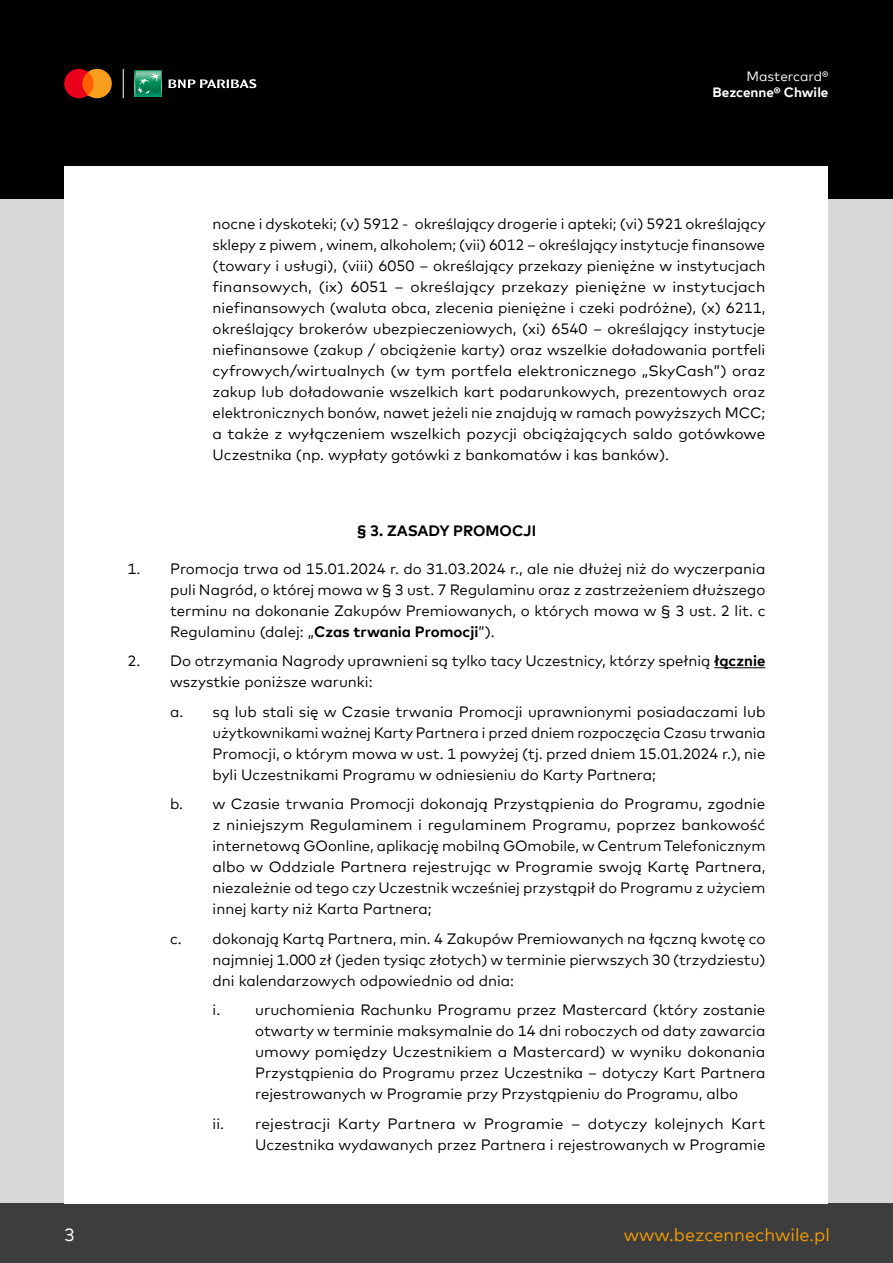
<style>
.page{position:relative;width:893px;height:1263px;background:#fff}
.page>*{position:absolute;margin:0;border:0;box-sizing:border-box;transform-origin:0 0}
.t1{font:18px "Mark Offc For MC";color:#f59e00}
.t2{font:18px "Mark Offc For MC";color:#fff}
.t3{font:15px/21px "Mark Offc For MC";color:#000;text-align:justify}
.t4{font:700 15px "Mark Offc For MC";color:#000}
.t5{font:700 13.5px "Mark Offc For MC";color:#fff}
.t6{font:13.5px "Mark Offc For MC";color:#fff}
.s1{font-weight:700}
</style>
<div class="page">
<div style="left:0;top:132px;width:893px;height:1095px;background:#d9d6d6"></div>
<div style="left:0;top:1203px;width:893px;height:60px;background:#3d3d3d"></div>
<div style="left:0;top:0;width:893px;height:198px;background:#000"></div>
<div style="left:65px;top:167px;width:763px;height:1036px;background:#fff"></div>
<svg style="left:64px;top:69px;width:48px;height:29px"></svg>
<svg style="left:123px;top:69px;width:1px;height:29px"></svg>
<svg style="left:135px;top:70px;width:27px;height:27px"></svg>
<svg style="left:135px;top:71px;width:26px;height:25px"></svg>
<svg style="left:168px;top:79px;width:88px;height:9px"></svg>
<hr style="left:714px;top:667px;width:51px;height:1px;background:#000">
<p class="t2" style="left:64px;top:1221px;width:12px">3</p>
<p class="t6" style="left:746px;top:66px;width:83px">Mastercard®</p>
<p class="t5" style="left:713px;top:82px;width:117px">Bezcenne® Chwile</p>
<p class="t3" style="left:213px;top:212px;width:554px">nocne i dyskoteki; (v) 5912 - określający drogerie i apteki; (vi) 5921 określający sklepy z piwem , winem, alkoholem; (vii) 6012 – określający instytucje finansowe (towary i usługi), (viii) 6050 – określający przekazy pieniężne w instytucjach finansowych, (ix) 6051 – określający przekazy pieniężne w instytucjach niefinansowych (waluta obca, zlecenia pieniężne i czeki podróżne), (x) 6211, określający brokerów ubezpieczeniowych, (xi) 6540 – określający instytucje niefinansowe (zakup / obciążenie karty) oraz wszelkie doładowania portfeli cyfrowych/wirtualnych (w tym portfela elektronicznego „SkyCash”) oraz zakup lub doładowanie wszelkich kart podarunkowych, prezentowych oraz elektronicznych bonów, nawet jeżeli nie znajdują w ramach powyższych MCC; a także z wyłączeniem wszelkich pozycji obciążających saldo gotówkowe Uczestnika (np. wypłaty gotówki z bankomatów i kas banków).</p>
<p class="t4" style="left:357px;top:519px;width:181px">§ 3. ZASADY PROMOCJI</p>
<p class="t3" style="left:170px;top:557px;width:597px;text-indent:-43px">1. Promocja trwa od 15.01.2024 r. do 31.03.2024 r., ale nie dłużej niż do wyczerpania puli Nagród, o której mowa w § 3 ust. 7 Regulaminu oraz z zastrzeżeniem dłuższego terminu na dokonanie Zakupów Premiowanych, o których mowa w § 3 ust. 2 lit. c Regulaminu (dalej: „<span class="s1">Czas trwania Promocji</span>”).</p>
<p class="t3" style="left:170px;top:649px;width:597px;text-indent:-43px">2. Do otrzymania Nagrody uprawnieni są tylko tacy Uczestnicy, którzy spełnią <span class="s1">łącznie </span>wszystkie poniższe warunki:</p>
<p class="t3" style="left:213px;top:700px;width:554px;text-indent:-43px">a. są lub stali się w Czasie trwania Promocji uprawnionymi posiadaczami lub użytkownikami ważnej Karty Partnera i przed dniem rozpoczęcia Czasu trwania Promocji, o którym mowa w ust. 1 powyżej (tj. przed dniem 15.01.2024 r.), nie byli Uczestnikami Programu w odniesieniu do Karty Partnera;</p>
<p class="t3" style="left:213px;top:792px;width:554px;text-indent:-43px">b. w Czasie trwania Promocji dokonają Przystąpienia do Programu, zgodnie z niniejszym Regulaminem i regulaminem Programu, poprzez bankowość internetową GOonline, aplikację mobilną GOmobile, w Centrum Telefonicznym albo w Oddziale Partnera rejestrując w Programie swoją Kartę Partnera, niezależnie od tego czy Uczestnik wcześniej przystąpił do Programu z użyciem innej karty niż Karta Partnera;</p>
<p class="t3" style="left:213px;top:927px;width:554px;text-indent:-43px">c. dokonają Kartą Partnera, min. 4 Zakupów Premiowanych na łączną kwotę co najmniej 1.000 zł (jeden tysiąc złotych) w terminie pierwszych 30 (trzydziestu) dni kalendarzowych odpowiednio od dnia:</p>
<p class="t3" style="left:255px;top:998px;width:512px;text-indent:-43px">i. uruchomienia Rachunku Programu przez Mastercard (który zostanie otwarty w terminie maksymalnie do 14 dni roboczych od daty zawarcia umowy pomiędzy Uczestnikiem a Mastercard) w wyniku dokonania Przystąpienia do Programu przez Uczestnika – dotyczy Kart Partnera rejestrowanych w Programie przy Przystąpieniu do Programu, albo</p>
<p class="t3" style="left:213px;top:1112px;width:554px;text-align:right">ii. rejestracji Karty Partnera w Programie – dotyczy kolejnych Kart<br>Uczestnika wydawanych przez Partnera i rejestrowanych w Programie</p>
<p class="t1" style="left:624px;top:1221px;width:208px">www.bezcennechwile.pl</p>
</div>
